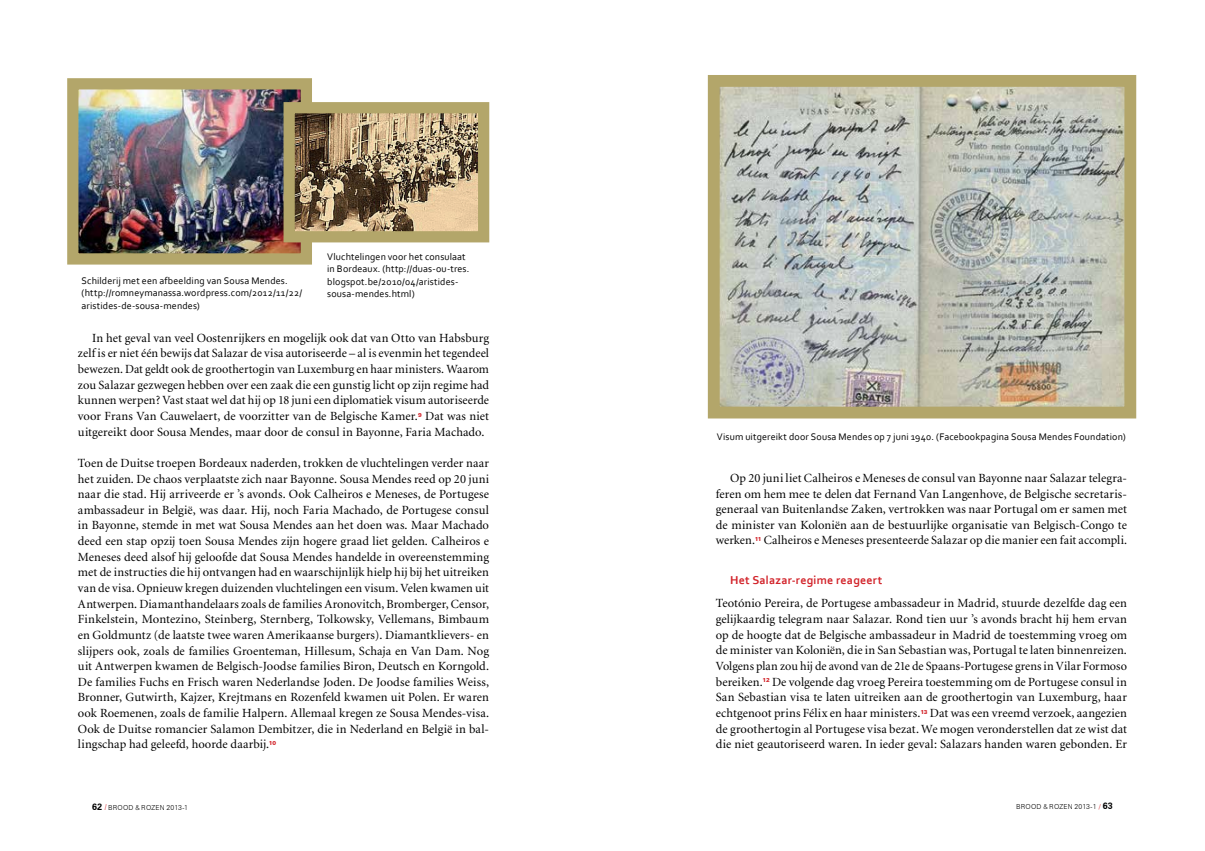
<style>
.page{position:relative;width:1205px;height:851px;background:#fff}
.page>*{position:absolute;margin:0;border:0;box-sizing:border-box;transform-origin:0 0}
.t1{font:12.5px/15.6px "Minion";letter-spacing:.005em;color:#000;text-align:justify}
.t2{font:700 12px "Corbel";color:#d2232a}
.t3{font:10px/12.5px "Corbel";letter-spacing:.015em;color:#000}
.t4{font:300 6.88px "Zurich BT";letter-spacing:.025em;color:#000}
.t5{font:900 5.5px "Zurich BT";letter-spacing:-.02em;color:#d2232a}
.s1{font-weight:700;font-size:9px}
.s2{font-family:"Candara";font-weight:400;color:#d2232a}
.s3{font-family:"Futura BT"}
.s4{font-weight:400;color:#d2232a}
</style>
<div class="page">
<img style="left:721px;top:88px;width:402px;height:317px">
<div style="left:708px;top:75px;width:428px;height:343px;border:12px solid #b3a66a"></div>
<img style="left:79px;top:90px;width:221px;height:162px">
<div style="left:67px;top:78px;width:245px;height:186px;border:11px solid #b3a66a"></div>
<img style="left:295px;top:114px;width:182px;height:116px">
<div style="left:283px;top:102px;width:206px;height:140px;border:11px solid #b3a66a"></div>
<p class="t3" style="left:81px;top:274px;width:222px">Schilderij met een afbeelding van Sousa Mendes. (http://romneymanassa.wordpress.com/2012/11/22/ aristides-de-sousa-mendes)</p>
<p class="t3" style="left:327px;top:250px;width:144px">Vluchtelingen voor het consulaat in Bordeaux. (http://duas-ou-tres. blogspot.be/2010/04/aristides&shy;sousa-mendes.html)</p>
<p class="t1" style="left:78px;top:330px;width:413px;text-indent:14px">In het geval van veel Oostenrijkers en mogelijk ook dat van Otto van Habsburg zelf is er niet één bewijs dat Salazar de visa autoriseerde – al is evenmin het tegendeel bewezen. Dat geldt ook de groothertogin van Luxemburg en haar ministers. Waarom zou Salazar gezwegen hebben over een zaak die een gunstig licht op zijn regime had kunnen werpen? Vast staat wel dat hij op 18 juni een diplomatiek visum autoriseerde voor Frans Van Cauwelaert, de voorzitter van de Belgische Kamer.</p>
<p class="t1" style="left:78px;top:408px;width:413px;text-indent:347px">Dat was niet uitgereikt door Sousa Mendes, maar door de consul in Bayonne, Faria Machado.</p>
<p class="t1" style="left:78px;top:455px;width:413px">Toen de Duitse troepen Bordeaux naderden, trokken de vluchtelingen verder naar het zuiden. De chaos verplaatste zich naar Bayonne. Sousa Mendes reed op 20 juni naar die stad. Hij arriveerde er ’s avonds. Ook Calheiros e Meneses, de Portugese ambassadeur in België, was daar. Hij, noch Faria Machado, de Portugese consul in Bayonne, stemde in met wat Sousa Mendes aan het doen was. Maar Machado deed een stap opzij toen Sousa Mendes zijn hogere graad liet gelden. Calheiros e Meneses deed alsof hij geloofde dat Sousa Mendes handelde in overeenstemming met de instructies die hij ontvangen had en waarschijnlijk hielp hij bij het uitreiken van de visa. Opnieuw kregen duizenden vluchtelingen een visum. Velen kwamen uit Antwerpen. Diamanthandelaars zoals de families Aronovitch, Bromberger, Censor, Finkelstein, Montezino, Steinberg, Sternberg, Tolkowsky, Vellemans, Bimbaum en Goldmuntz (de laatste twee waren Amerikaanse burgers). Diamantklievers- en slijpers ook, zoals de families Groenteman, Hillesum, Schaja en Van Dam. Nog uit Antwerpen kwamen de Belgisch-Joodse families Biron, Deutsch en Korngold.<br>De families Fuchs en Frisch waren Nederlandse Joden. De Joodse families Weiss, Bronner, Gutwirth, Kajzer, Krejtmans en Rozenfeld kwamen uit Polen. Er waren ook Roemenen, zoals de familie Halpern. Allemaal kregen ze Sousa Mendes-visa.<br>Ook de Duitse romancier Salamon Dembitzer, die in Nederland en België in bal&shy;lingschap had geleefd, hoorde daarbij.</p>
<p class="t5" style="left:418px;top:411px;width:5px">9</p>
<p class="t5" style="left:269px;top:739px;width:9px">10</p>
<p class="t3" style="left:717px;top:430px;width:410px">Visum uitgereikt door Sousa Mendes op 7 juni 1940. (Facebookpagina Sousa Mendes Foundation)</p>
<p class="t1" style="left:716px;top:470px;width:413px;text-indent:14px">Op 20 juni liet Calheiros e Meneses de consul van Bayonne naar Salazar telegra&shy;feren om hem mee te delen dat Fernand Van Langenhove, de Belgische secretaris&shy;generaal van Buitenlandse Zaken, vertrokken was naar Portugal om er samen met de minister van Koloniën aan de bestuurlijke organisatie van Belgisch-Congo te werken.</p>
<p class="t5" style="left:755px;top:536px;width:8px">11</p>
<p class="t1" style="left:764px;top:533px;width:365px">Calheiros e Meneses presenteerde Salazar op die manier een fait accompli.</p>
<p class="t2" style="left:730px;top:572px;width:154px">Het Salazar-regime reageert</p>
<p class="t1" style="left:716px;top:596px;width:413px">Teotónio Pereira, de Portugese ambassadeur in Madrid, stuurde dezelfde dag een gelijkaardig telegram naar Salazar. Rond tien uur ’s avonds bracht hij hem ervan op de hoogte dat de Belgische ambassadeur in Madrid de toestemming vroeg om de minister van Koloniën, die in San Sebastian was, Portugal te laten binnenreizen.<br>Volgens plan zou hij de avond van de 21e de Spaans-Portugese grens in Vilar Formoso bereiken.</p>
<p class="t1" style="left:716px;top:674px;width:413px;text-indent:56px">De volgende dag vroeg Pereira toestemming om de Portugese consul in San Sebastian visa te laten uitreiken aan de groothertogin van Luxemburg, haar echtgenoot prins Félix en haar ministers.</p>
<p class="t5" style="left:762px;top:677px;width:9px">12</p>
<p class="t1" style="left:716px;top:705px;width:413px;text-indent:214px">Dat was een vreemd verzoek, aangezien de groothertogin al Portugese visa bezat. We mogen veronderstellen dat ze wist dat die niet geautoriseerd waren. In ieder geval: Salazars handen waren gebonden. Er</p>
<p class="t5" style="left:920px;top:708px;width:9px">13</p>
<p class="t4" style="left:92px;top:802px;width:97px"><span class="s1">62</span> <span class="s2">/</span> BROOD <span class="s3">&amp;</span> ROZEN 2013-1</p>
<p class="t4" style="left:1016px;top:802px;width:98px">BROOD <span class="s3">&amp;</span> ROZEN 2013-1 <span class="s4">/</span> <span class="s1">63</span></p>
</div>
